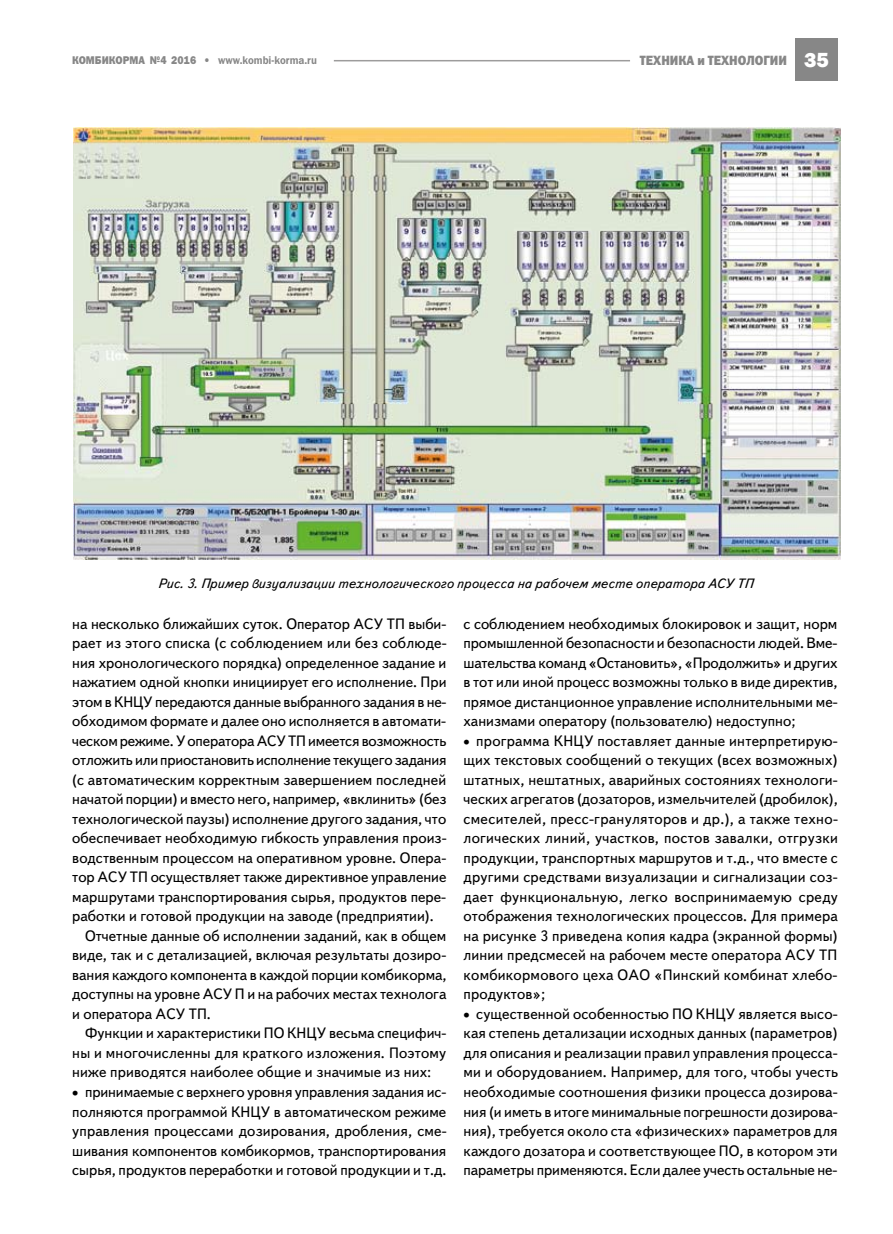
<style>
.page{position:relative;width:893px;height:1234px;background:#fff}
.page>*{position:absolute;margin:0;border:0;box-sizing:border-box;transform-origin:0 0}
.t1{font:15px/19.5px "Text Book C";color:#000;text-align:justify}
.t2{font:italic 13.5px "Text Book C";color:#000}
.t3{font:13.5px "Franklin Gothic Heavy C";color:#878787;scale:.9 1}
.t4{font:11.25px "Franklin Gothic Demi C";color:#878787;scale:.9 1}
.t5{font:11.25px "Franklin Gothic Heavy C";color:#878787;scale:.9 1}
.s1{font-family:"Franklin Gothic Heavy C"}
.s2{font-family:"Franklin Gothic";font-weight:800;font-size:21px;color:#fff}
</style>
<div class="page">
<div style="left:795px;top:38px;width:43px;height:43px;background:#878787"></div>
<hr style="left:334px;top:60px;width:296px;height:1px;background:#9d9c9c">
<img style="left:73px;top:128px;width:768px;height:431px">
<p class="t5" style="left:72px;top:54px;width:42px">КОМБИКО</p>
<p class="t4" style="left:123px;top:54px;width:217px"><span class="s1">РМА №4 2016 •</span> www.kombi-korma.ru</p>
<p class="t3" style="left:640px;top:53px;width:211px">Техника и технологии <span class="s2">35</span></p>
<p class="t2" style="left:158px;top:576px;width:597px">Рис. 3. Пример визуализации технологического процесса на рабочем месте оператора АСУ ТП</p>
<p class="t1" style="left:72px;top:614px;width:376px">на несколько ближайших суток. Оператор АСУ ТП выби-</p>
<p class="t1" style="left:72px;top:633px;width:376px">рает из этого списка (с соблюдением или без соблюде-</p>
<p class="t1" style="left:72px;top:653px;width:376px">ния хронологического порядка) определенное задание и</p>
<p class="t1" style="left:72px;top:672px;width:376px">нажатием одной кнопки инициирует его исполнение. При</p>
<p class="t1" style="left:72px;top:692px;width:376px">этом в КНЦУ передаются данные выбранного задания в не-</p>
<p class="t1" style="left:72px;top:711px;width:375px">обходимом формате и далее оно исполняется в автомати-</p>
<p class="t1" style="left:72px;top:731px;width:376px">ческом режиме. У оператора АСУ ТП имеется возможность</p>
<p class="t1" style="left:72px;top:750px;width:376px">отложить или приостановить исполнение текущего задания</p>
<p class="t1" style="left:72px;top:770px;width:375px">(с автоматическим корректным завершением последней</p>
<p class="t1" style="left:72px;top:789px;width:376px">начатой порции) и вместо него, например, «вклинить» (без</p>
<p class="t1" style="left:72px;top:809px;width:375px">технологической паузы) исполнение другого задания, что</p>
<p class="t1" style="left:72px;top:828px;width:376px">обеспечивает необходимую гибкость управления произ-</p>
<p class="t1" style="left:72px;top:848px;width:376px">водственным процессом на оперативном уровне. Опера-</p>
<p class="t1" style="left:72px;top:867px;width:376px">тор АСУ ТП осуществляет также директивное управление</p>
<p class="t1" style="left:72px;top:887px;width:375px">маршрутами транспортирования сырья, продуктов пере-</p>
<p class="t1" style="left:72px;top:906px;width:363px">работки и готовой продукции на заводе (предприятии).</p>
<p class="t1" style="left:85px;top:926px;width:363px">Отчетные данные об исполнении заданий, как в общем</p>
<p class="t1" style="left:72px;top:945px;width:376px">виде, так и с детализацией, включая результаты дозиро-</p>
<p class="t1" style="left:72px;top:965px;width:376px">вания каждого компонента в каждой порции комбикорма,</p>
<p class="t1" style="left:72px;top:984px;width:376px">доступны на уровне АСУ П и на рабочих местах технолога</p>
<p class="t1" style="left:72px;top:1004px;width:140px">и оператора АСУ ТП.</p>
<p class="t1" style="left:85px;top:1023px;width:363px">Функции и характеристики ПО КНЦУ весьма специфич-</p>
<p class="t1" style="left:72px;top:1043px;width:375px">ны и многочисленны для краткого изложения. Поэтому</p>
<p class="t1" style="left:72px;top:1062px;width:360px">ниже приводятся наиболее общие и значимые из них:</p>
<p class="t1" style="left:72px;top:1082px;width:376px">• принимаемые с верхнего уровня управления задания ис&shy;полняются программой КНЦУ в автоматическом режиме управления процессами дозирования, дробления, сме&shy;шивания компонентов комбикормов, транспортирования сырья, продуктов переработки и готовой продукции и т.д.</p>
<p class="t1" style="left:463px;top:614px;width:376px">с соблюдением необходимых блокировок и защит, норм промышленной безопасности и безопасности людей. Вме&shy;шательства команд «Остановить», «Продолжить» и других в тот или иной процесс возможны только в виде директив, прямое дистанционное управление исполнительными ме&shy;ханизмами оператору (пользователю) недоступно;</p>
<p class="t1" style="left:463px;top:731px;width:376px">• программа КНЦУ поставляет данные интерпретирую&shy;щих текстовых сообщений о текущих (всех возможных) штатных, нештатных, аварийных состояниях технологи&shy;ческих агрегатов (дозаторов, измельчителей (дробилок), смесителей, пресс-грануляторов и др.), а также техно&shy;логических линий, участков, постов завалки, отгрузки продукции, транспортных маршрутов и т.д., что вместе с другими средствами визуализации и сигнализации соз&shy;дает функциональную, легко воспринимаемую среду отображения технологических процессов. Для примера на рисунке 3 приведена копия кадра (экранной формы) линии предсмесей на рабочем месте оператора АСУ ТП комбикормового цеха ОАО «Пинский комбинат хлебо&shy;продуктов»;</p>
<p class="t1" style="left:463px;top:1004px;width:376px">• существенной особенностью ПО КНЦУ является высо&shy;кая степень детализации исходных данных (параметров) для описания и реализации правил управления процесса&shy;ми и оборудованием. Например, для того, чтобы учесть необходимые соотношения физики процесса дозирова&shy;ния (и иметь в итоге минимальные погрешности дозирова&shy;ния), требуется около ста «физических» параметров для каждого дозатора и соответствующее ПО, в котором эти параметры применяются. Если далее учесть остальные не-</p>
</div>
